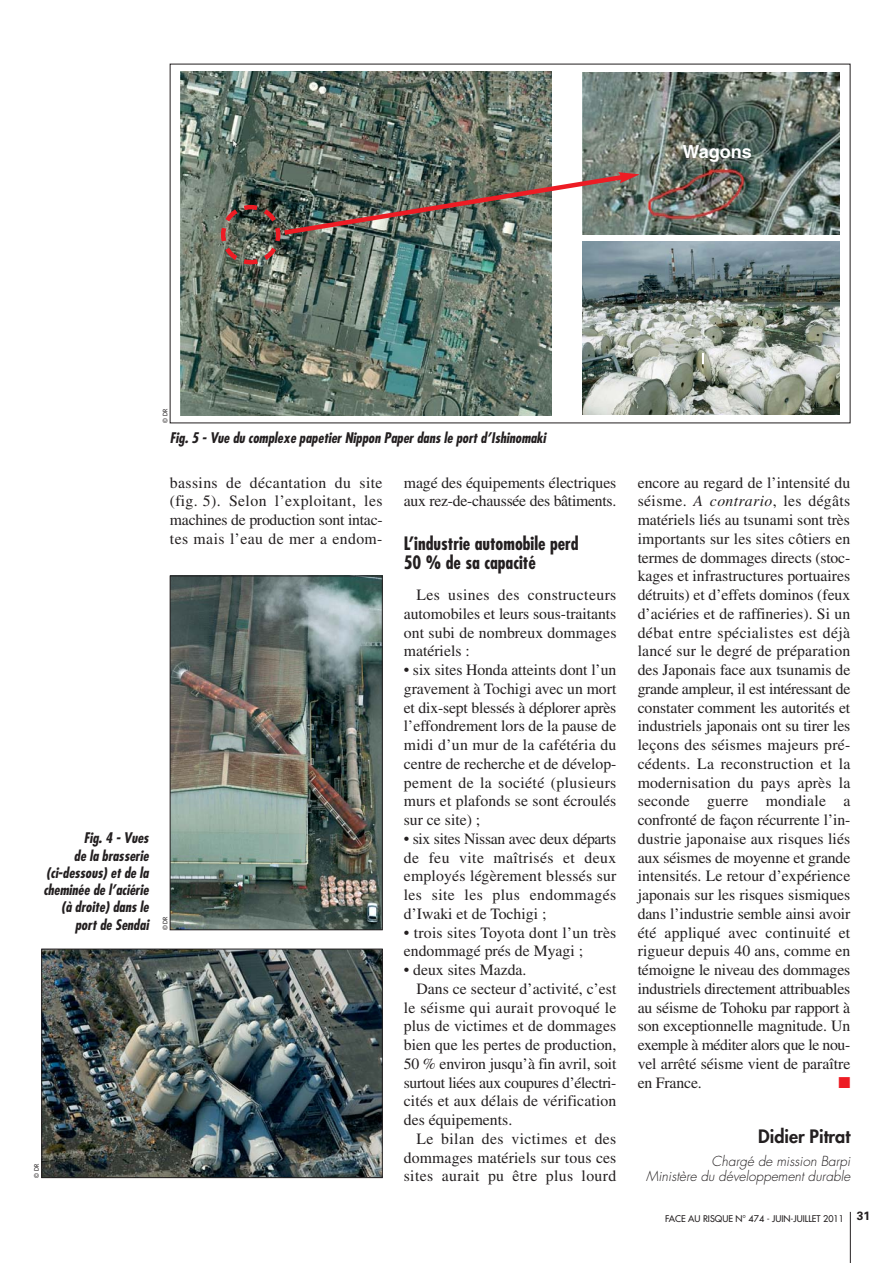
<style>
.page{position:relative;width:893px;height:1263px;background:#fff}
.page>*{position:absolute;margin:0;border:0;box-sizing:border-box;transform-origin:0 0}
.t1{font:700 condensed 18px/19.5px "Futura";color:#231f20}
.t2{font:800 18px "Futura";color:#231f20}
.t3{font:700 18px "Helvetica";color:#fff}
.t4{font:15.75px/18.8px "Times";color:#231f20;text-align:justify}
.t5{font:15.75px "Times";letter-spacing:.025em;color:#231f20}
.t6{font:15.75px "Times";letter-spacing:-.025em;color:#231f20}
.t7{font:15.75px "Zapf Dingbats";color:#ed1c24}
.t8{font:italic 700 condensed 14.25px/17.2px "Futura";color:#231f20;text-align:right}
.t9{font:italic 300 13.5px/15px "Futura";color:#231f20;text-align:right}
.t10{font:9px "Futura";color:#231f20}
.t11{font:6px "Futura";color:#231f20}
.s1{font-style:italic}
</style>
<div class="page">
<hr style="left:850px;top:1212px;width:1px;height:51px;background:#231f20">
<img style="left:43px;top:951px;width:337px;height:225px">
<div style="left:41px;top:949px;width:341px;height:229px;border:1px solid #231f20"></div>
<img style="left:172px;top:578px;width:208px;height:350px">
<div style="left:170px;top:576px;width:212px;height:354px;border:1px solid #231f20"></div>
<img style="left:180px;top:71px;width:371px;height:345px">
<img style="left:582px;top:72px;width:258px;height:163px">
<img style="left:582px;top:242px;width:258px;height:173px">
<img style="left:219px;top:172px;width:421px;height:95px">
<p class="t3" style="left:683px;top:145px;width:71px">Wagons</p>
<p class="t8" style="left:43px;top:831px;width:109px">Fig. 4 - Vues<br>de la brasserie (ci-dessous) et de la cheminée de l’aciérie (à droite) dans le port de Sendai</p>
<p class="t11" style="left:34px;top:1178px;width:15px;rotate:-90deg">© DR</p>
<p class="t11" style="left:162px;top:423px;width:15px;rotate:-90deg">© DR</p>
<p class="t8" style="left:170px;top:430px;width:380px">Fig. 5 - Vue du complexe papetier Nippon Paper dans le port d’Ishinomaki</p>
<p class="t4" style="left:170px;top:474px;width:214px">bassins de décantation du site (fig. 5). Selon l’exploitant, les machines de production sont intac&shy;tes mais l’eau de mer a endom-</p>
<p class="t4" style="left:404px;top:474px;width:214px">magé des équipements électriques aux rez-de-chaussée des bâtiments.</p>
<p class="t1" style="left:404px;top:535px;width:176px">L’industrie automobile perd<br>50 % de sa capacité</p>
<p class="t4" style="left:404px;top:587px;width:214px;text-indent:13px">Les usines des constructeurs automobiles et leurs sous-traitants ont subi de nombreux dommages matériels :</p>
<p class="t4" style="left:404px;top:662px;width:214px">• six sites Honda atteints dont l’un gravement à Tochigi avec un mort et dix-sept blessés à déplorer après l’effondrement lors de la pause de midi d’un mur de la cafétéria du centre de recherche et de dévelop&shy;pement de la société (plusieurs murs et plafonds se sont écroulés sur ce site) ;</p>
<p class="t4" style="left:404px;top:831px;width:214px">• six sites Nissan avec deux départs de feu vite maîtrisés et deux employés légèrement blessés sur les site les plus endommagés d’Iwaki et de Tochigi ;</p>
<p class="t4" style="left:404px;top:924px;width:214px">• trois sites Toyota dont l’un très endommagé prés de Myagi ;</p>
<p class="t4" style="left:404px;top:962px;width:124px">• deux sites Mazda.</p>
<p class="t4" style="left:416px;top:981px;width:201px">Dans ce secteur d’activité, c’est</p>
<p class="t5" style="left:404px;top:1002px;width:214px">le séisme qui aurait provoqué le</p>
<p class="t4" style="left:404px;top:1018px;width:214px">plus de victimes et de dommages</p>
<p class="t4" style="left:404px;top:1037px;width:214px">bien que les pertes de production,</p>
<p class="t4" style="left:404px;top:1056px;width:214px">50 % environ jusqu’à fin avril, soit</p>
<p class="t6" style="left:404px;top:1077px;width:214px">surtout liées aux coupures d’électri-</p>
<p class="t4" style="left:404px;top:1093px;width:214px">cités et aux délais de vérification</p>
<p class="t4" style="left:404px;top:1112px;width:110px">des équipements.</p>
<p class="t5" style="left:416px;top:1133px;width:201px">Le bilan des victimes et des</p>
<p class="t4" style="left:404px;top:1149px;width:214px">dommages matériels sur tous ces</p>
<p class="t5" style="left:404px;top:1170px;width:214px">sites aurait pu être plus lourd</p>
<p class="t11" style="left:162px;top:930px;width:15px;rotate:-90deg">© DR</p>
<p class="t4" style="left:638px;top:474px;width:214px">encore au regard de l’intensité du séisme. <span class="s1">A contrario</span>, les dégâts matériels liés au tsunami sont très importants sur les sites côtiers en termes de dommages directs (stoc&shy;kages et infrastructures portuaires détruits) et d’effets dominos (feux d’aciéries et de raffineries). Si un débat entre spécialistes est déjà lancé sur le degré de préparation des Japonais face aux tsunamis de grande ampleur, il est intéressant de constater comment les autorités et industriels japonais ont su tirer les leçons des séismes majeurs pré&shy;cédents. La reconstruction et la modernisation du pays après la seconde guerre mondiale a confronté de façon récurrente l’in&shy;dustrie japonaise aux risques liés aux séismes de moyenne et grande intensités. Le retour d’expérience japonais sur les risques sismiques dans l’industrie semble ainsi avoir été appliqué avec continuité et rigueur depuis 40 ans, comme en témoigne le niveau des dommages industriels directement attribuables au séisme de Tohoku par rapport à son exceptionnelle magnitude. Un exemple à méditer alors que le nou&shy;vel arrêté séisme vient de paraître en France.</p>
<p class="t7" style="left:838px;top:1075px;width:13px">■</p>
<p class="t2" style="left:758px;top:1128px;width:94px">Didier Pitrat</p>
<p class="t9" style="left:646px;top:1154px;width:208px">Chargé de mission Barpi<br>Ministère du développement durable</p>
<p class="t10" style="left:665px;top:1214px;width:206px">FACE AU RISQUE N° 474 - JUIN-JUILLET 2011 <sup>31</sup></p>
</div>
